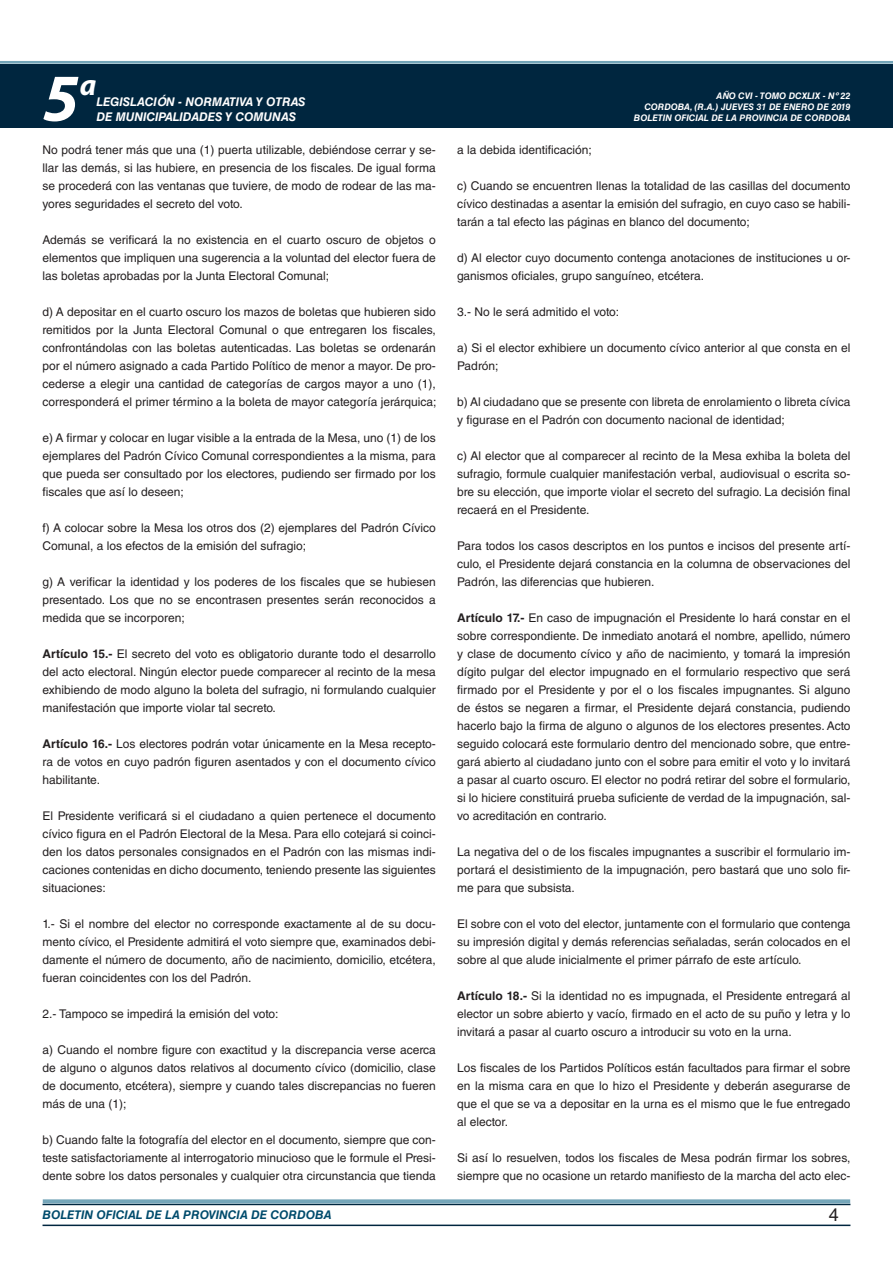
<style>
.page{position:relative;width:893px;height:1263px;background:#fff}
.page>*{position:absolute;margin:0;border:0;box-sizing:border-box;transform-origin:0 0}
.t1{font:italic 700 67.5px "Myriad Pro";color:#fff}
.t2{font:italic 700 30px "Myriad Pro";color:#fff}
.t3{font:18px "Helvetica LT Std";color:#231f20}
.TEXTO_BASE{font:12px/18px "Helvetica LT Std";color:#231f20;text-align:justify}
.t4{font:italic 700 12px "Helvetica LT Std";color:#fff}
.t5{font:italic 700 12px "Helvetica LT Std";color:#004b6c}
.t6{font:italic 700 9px/10.8px "Helvetica LT Std";color:#fff;text-align:right}
.s1{font-weight:700}
</style>
<div class="page">
<div style="left:0;top:61px;width:893px;height:6px;background:#fff;opacity:.75"></div>
<div style="left:0;top:64px;width:893px;height:64px;background:#00263f"></div>
<hr style="left:43px;top:1224px;width:807px;height:2px;background:#00263f">
<div style="left:42px;top:1198px;width:809px;height:8px;background:#fff;opacity:.75"></div>
<h1 class="t1" style="left:43px;top:54px;width:38px">5</h1>
<h2 class="t2" style="left:80px;top:66px;width:18px">a</h2>
<p class="t4" style="left:96px;top:95px;width:211px">LEGISLACIÓN - NORMATIVA Y OTRAS</p>
<p class="t4" style="left:96px;top:109px;width:201px">DE MUNICIPALIDADES Y COMUNAS</p>
<p class="TEXTO_BASE" style="left:43px;top:141px;width:395px">No podrá tener más que una (1) puerta utilizable, debiéndose cerrar y se&shy;llar las demás, si las hubiere, en presencia de los fiscales. De igual forma se procederá con las ventanas que tuviere, de modo de rodear de las ma&shy;yores seguridades el secreto del voto.</p>
<p class="TEXTO_BASE" style="left:43px;top:231px;width:395px">Además se verificará la no existencia en el cuarto oscuro de objetos o elementos que impliquen una sugerencia a la voluntad del elector fuera de las boletas aprobadas por la Junta Electoral Comunal;</p>
<p class="TEXTO_BASE" style="left:43px;top:303px;width:395px">d) A depositar en el cuarto oscuro los mazos de boletas que hubieren sido remitidos por la Junta Electoral Comunal o que entregaren los fiscales, confrontándolas con las boletas autenticadas. Las boletas se ordenarán por el número asignado a cada Partido Político de menor a mayor. De pro&shy;cederse a elegir una cantidad de categorías de cargos mayor a uno (1), corresponderá el primer término a la boleta de mayor categoría jerárquica;</p>
<p class="TEXTO_BASE" style="left:43px;top:429px;width:395px">e) A firmar y colocar en lugar visible a la entrada de la Mesa, uno (1) de los ejemplares del Padrón Cívico Comunal correspondientes a la misma, para que pueda ser consultado por los electores, pudiendo ser firmado por los fiscales que así lo deseen;</p>
<p class="TEXTO_BASE" style="left:43px;top:519px;width:395px">f) A colocar sobre la Mesa los otros dos (2) ejemplares del Padrón Cívico<br>Comunal, a los efectos de la emisión del sufragio;</p>
<p class="TEXTO_BASE" style="left:43px;top:573px;width:395px">g) A verificar la identidad y los poderes de los fiscales que se hubiesen presentado. Los que no se encontrasen presentes serán reconocidos a medida que se incorporen;</p>
<p class="TEXTO_BASE" style="left:43px;top:645px;width:395px"><span class="s1">Artículo 15.-</span> El secreto del voto es obligatorio durante todo el desarrollo del acto electoral. Ningún elector puede comparecer al recinto de la mesa exhibiendo de modo alguno la boleta del sufragio, ni formulando cualquier manifestación que importe violar tal secreto.</p>
<p class="TEXTO_BASE" style="left:43px;top:735px;width:395px"><span class="s1">Artículo 16.-</span> Los electores podrán votar únicamente en la Mesa recepto&shy;ra de votos en cuyo padrón figuren asentados y con el documento cívico habilitante.</p>
<p class="TEXTO_BASE" style="left:43px;top:807px;width:395px">El Presidente verificará si el ciudadano a quien pertenece el documento cívico figura en el Padrón Electoral de la Mesa. Para ello cotejará si coinci&shy;den los datos personales consignados en el Padrón con las mismas indi&shy;caciones contenidas en dicho documento, teniendo presente las siguientes situaciones:</p>
<p class="TEXTO_BASE" style="left:43px;top:915px;width:395px">1.- Si el nombre del elector no corresponde exactamente al de su docu&shy;mento cívico, el Presidente admitirá el voto siempre que, examinados debi&shy;damente el número de documento, año de nacimiento, domicilio, etcétera, fueran coincidentes con los del Padrón.</p>
<p class="TEXTO_BASE" style="left:43px;top:1005px;width:238px">2.- Tampoco se impedirá la emisión del voto:</p>
<p class="TEXTO_BASE" style="left:43px;top:1041px;width:395px">a) Cuando el nombre figure con exactitud y la discrepancia verse acerca de alguno o algunos datos relativos al documento cívico (domicilio, clase de documento, etcétera), siempre y cuando tales discrepancias no fueren más de una (1);</p>
<p class="TEXTO_BASE" style="left:43px;top:1131px;width:395px">b) Cuando falte la fotografía del elector en el documento, siempre que con&shy;teste satisfactoriamente al interrogatorio minucioso que le formule el Presi&shy;dente sobre los datos personales y cualquier otra circunstancia que tienda</p>
<p class="t6" style="left:634px;top:91px;width:218px">AÑO CVI - TOMO DCXLIX - Nº 22<br>CORDOBA, (R.A.) JUEVES 31 DE ENERO DE 2019<br>BOLETIN OFICIAL DE LA PROVINCIA DE CORDOBA</p>
<p class="TEXTO_BASE" style="left:457px;top:141px;width:136px">a la debida identificación;</p>
<p class="TEXTO_BASE" style="left:457px;top:177px;width:395px">c) Cuando se encuentren llenas la totalidad de las casillas del documento cívico destinadas a asentar la emisión del sufragio, en cuyo caso se habili&shy;tarán a tal efecto las páginas en blanco del documento;</p>
<p class="TEXTO_BASE" style="left:457px;top:249px;width:395px">d) Al elector cuyo documento contenga anotaciones de instituciones u or&shy;ganismos oficiales, grupo sanguíneo, etcétera.</p>
<p class="TEXTO_BASE" style="left:457px;top:303px;width:164px">3.- No le será admitido el voto:</p>
<p class="TEXTO_BASE" style="left:457px;top:339px;width:395px">a) Si el elector exhibiere un documento cívico anterior al que consta en el<br>Padrón;</p>
<p class="TEXTO_BASE" style="left:457px;top:393px;width:395px">b) Al ciudadano que se presente con libreta de enrolamiento o libreta cívica y figurase en el Padrón con documento nacional de identidad;</p>
<p class="TEXTO_BASE" style="left:457px;top:447px;width:395px">c) Al elector que al comparecer al recinto de la Mesa exhiba la boleta del sufragio, formule cualquier manifestación verbal, audiovisual o escrita so&shy;bre su elección, que importe violar el secreto del sufragio. La decisión final recaerá en el Presidente.</p>
<p class="TEXTO_BASE" style="left:457px;top:537px;width:395px">Para todos los casos descriptos en los puntos e incisos del presente artí&shy;culo, el Presidente dejará constancia en la columna de observaciones del Padrón, las diferencias que hubieren.</p>
<p class="TEXTO_BASE" style="left:457px;top:609px;width:395px"><span class="s1">Artículo 17.-</span> En caso de impugnación el Presidente lo hará constar en el sobre correspondiente. De inmediato anotará el nombre, apellido, número y clase de documento cívico y año de nacimiento, y tomará la impresión dígito pulgar del elector impugnado en el formulario respectivo que será firmado por el Presidente y por el o los fiscales impugnantes. Si alguno de éstos se negaren a firmar, el Presidente dejará constancia, pudiendo hacerlo bajo la firma de alguno o algunos de los electores presentes. Acto seguido colocará este formulario dentro del mencionado sobre, que entre&shy;gará abierto al ciudadano junto con el sobre para emitir el voto y lo invitará a pasar al cuarto oscuro. El elector no podrá retirar del sobre el formulario, si lo hiciere constituirá prueba suficiente de verdad de la impugnación, sal&shy;vo acreditación en contrario.</p>
<p class="TEXTO_BASE" style="left:457px;top:843px;width:395px">La negativa del o de los fiscales impugnantes a suscribir el formulario im&shy;portará el desistimiento de la impugnación, pero bastará que uno solo fir&shy;me para que subsista.</p>
<p class="TEXTO_BASE" style="left:457px;top:915px;width:395px">El sobre con el voto del elector, juntamente con el formulario que contenga su impresión digital y demás referencias señaladas, serán colocados en el sobre al que alude inicialmente el primer párrafo de este artículo.</p>
<p class="TEXTO_BASE" style="left:457px;top:987px;width:395px"><span class="s1">Artículo 18.-</span> Si la identidad no es impugnada, el Presidente entregará al elector un sobre abierto y vacío, firmado en el acto de su puño y letra y lo invitará a pasar al cuarto oscuro a introducir su voto en la urna.</p>
<p class="TEXTO_BASE" style="left:457px;top:1059px;width:395px">Los fiscales de los Partidos Políticos están facultados para firmar el sobre en la misma cara en que lo hizo el Presidente y deberán asegurarse de que el que se va a depositar en la urna es el mismo que le fue entregado al elector.</p>
<p class="TEXTO_BASE" style="left:457px;top:1149px;width:395px">Si así lo resuelven, todos los fiscales de Mesa podrán firmar los sobres, siempre que no ocasione un retardo manifiesto de la marcha del acto elec-</p>
<p class="t5" style="left:43px;top:1208px;width:290px">BOLETIN OFICIAL DE LA PROVINCIA DE CORDOBA</p>
<h3 class="t3" style="left:829px;top:1204px;width:12px">4</h3>
</div>
